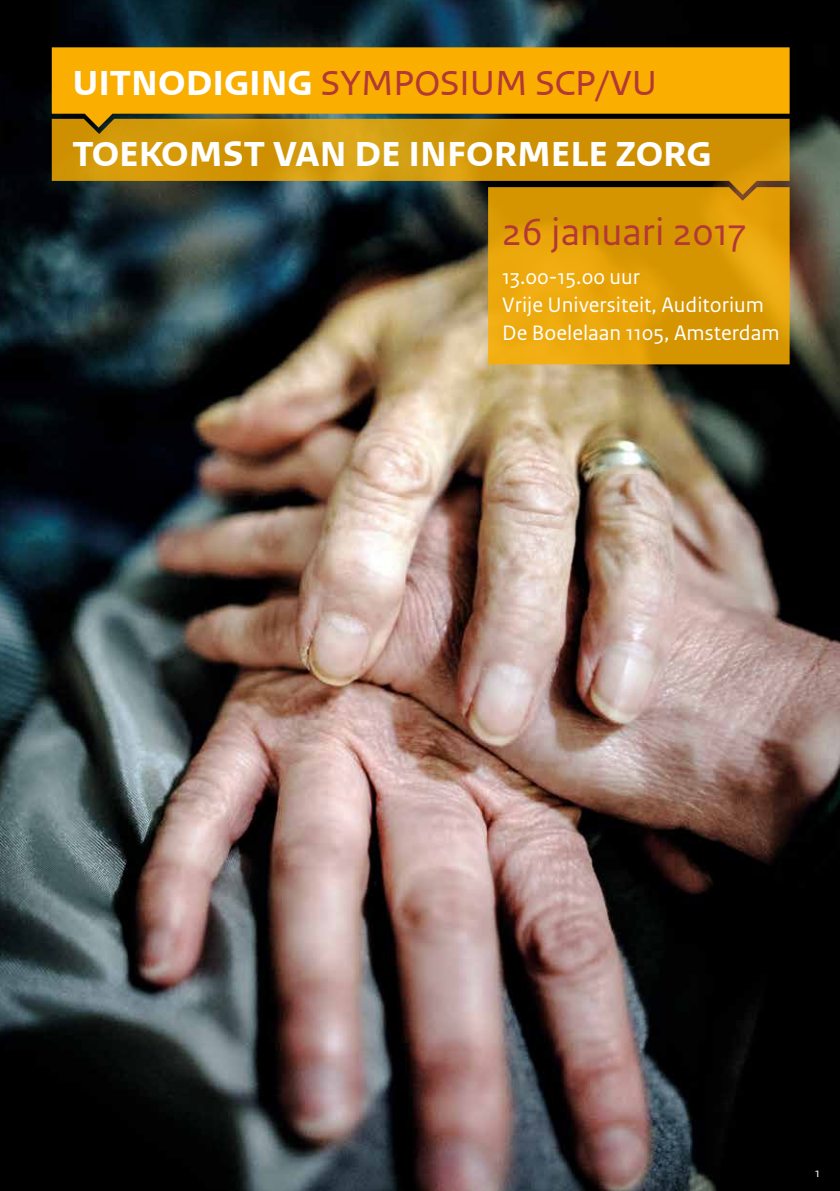
<style>
.page{position:relative;width:840px;height:1191px;background:#fff}
.page>*{position:absolute;margin:0;border:0;box-sizing:border-box;transform-origin:0 0}
._10_RO_Broodtekst_Se{font:48px "Rijksoverheid Sans Heading TT";color:#b33836}
._10_RO_Broodtekst_Se-2{font:700 48px "Rijksoverheid Sans Heading TT";color:#fff}
._10_RO_Broodtekst_Se-3{font:40px "Rijksoverheid Sans Text";color:#b33836}
._10_RO_Broodtekst_Se-4{font:22px "Rijksoverheid Sans Text";color:#fff}
._10_RO_Broodtekst_Se-5{font:13px "Rijksoverheid Sans Text";color:#fff}
.s1{font-weight:700;color:#fff}
</style>
<div class="page">
<img style="left:0;top:0;width:839px;height:1191px">
<svg style="left:52px;top:47px;width:737px;height:72px;background:#e8a403"></svg>
<svg style="left:52px;top:119px;width:737px;height:76px;background:#b7860d"></svg>
<svg style="left:488px;top:187px;width:301px;height:177px;background:#df9e06"></svg>
<p class="_10_RO_Broodtekst_Se" style="left:72px;top:51px;width:586px"><span class="s1">uitnodiging</span> symposium scp/vu</p>
<p class="_10_RO_Broodtekst_Se-2" style="left:72px;top:123px;width:640px">Toekomst van de informele zorg</p>
<p class="_10_RO_Broodtekst_Se-3" style="left:502px;top:209px;width:246px">26 januari 2017</p>
<p class="_10_RO_Broodtekst_Se-4" style="left:502px;top:264px;width:139px">13.00-15.00 uur</p>
<p class="_10_RO_Broodtekst_Se-4" style="left:502px;top:292px;width:263px">Vrije Universiteit, Auditorium</p>
<p class="_10_RO_Broodtekst_Se-4" style="left:502px;top:320px;width:279px">De Boelelaan 1105, Amsterdam</p>
<p class="_10_RO_Broodtekst_Se-5" style="left:814px;top:1165px;width:6px">1</p>
</div>
